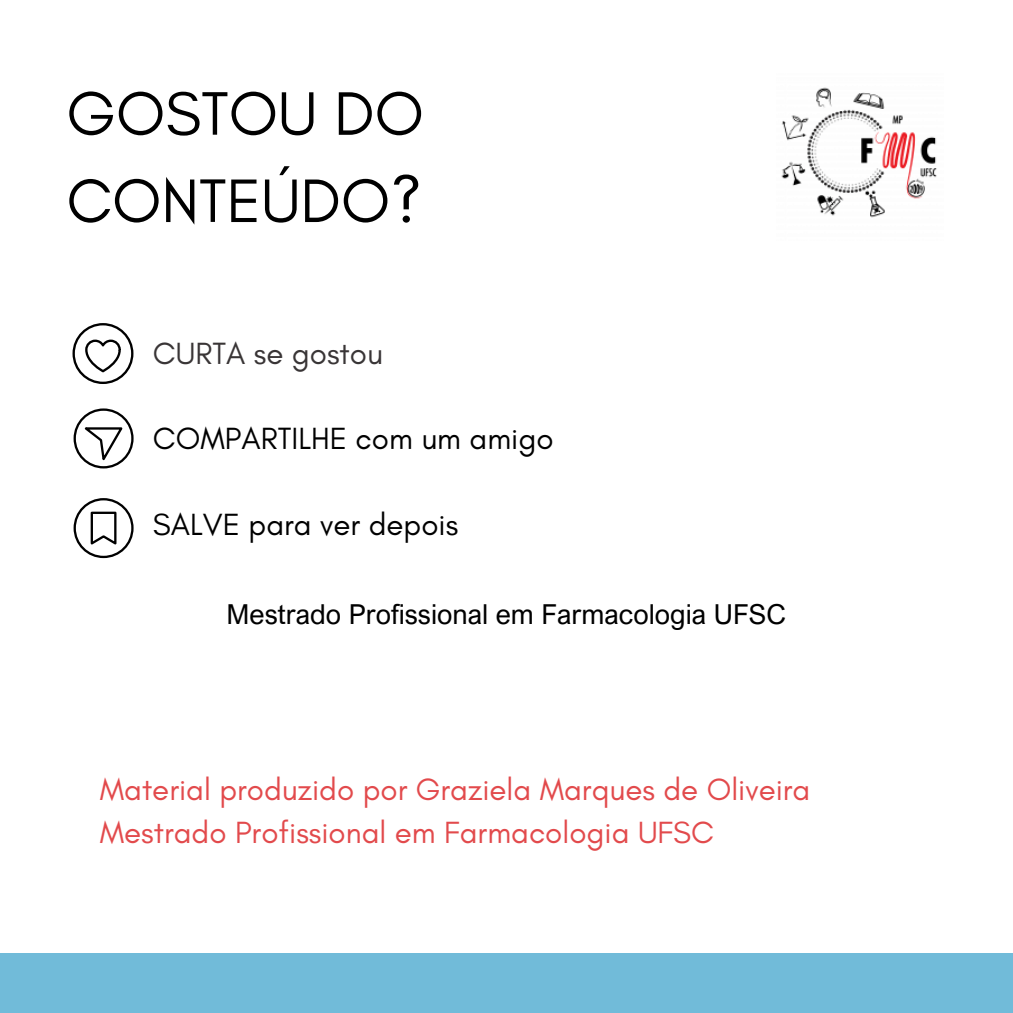
<style>
.page{position:relative;width:1013px;height:1013px;background:#fff}
.page>*{position:absolute;margin:0;border:0;box-sizing:border-box;transform-origin:0 0}
.t1{font:62.5px/87.2px "Glacial Indifference";color:#000}
.t2{font:31.25px/43.1px "Glacial Indifference";color:#e24a4c}
.t3{font:31.25px "Glacial Indifference";color:#000}
.t4{font:31.25px "Glacial Indifference";color:#393536}
.t5{font:27.5px "Arial Nova";color:#000}
</style>
<div class="page">
<svg style="left:83px;top:427px;width:42px;height:39px"></svg>
<div style="left:74px;top:408px;width:60px;height:60px;border:2px solid #000;border-radius:50%"></div>
<svg style="left:85px;top:339px;width:36px;height:34px"></svg>
<div style="left:72px;top:323px;width:61px;height:61px;border:2px solid #000;border-radius:50%"></div>
<svg style="left:90px;top:511px;width:27px;height:34px"></svg>
<div style="left:74px;top:498px;width:60px;height:60px;border:2px solid #000;border-radius:50%"></div>
<img style="left:781px;top:87px;width:156px;height:131px">
<div style="left:0;top:953px;width:1012px;height:59px;background:#71bbd9"></div>
<p class="t1" style="left:66px;top:69px;width:359px">GOSTOU DO<br>CONTEÚDO?</p>
<p class="t4" style="left:153px;top:334px;width:231px">CURTA se gostou</p>
<p class="t3" style="left:153px;top:419px;width:402px">COMPARTILHE com um amigo</p>
<p class="t3" style="left:153px;top:505px;width:307px">SALVE para ver depois</p>
<h2 class="t5" style="left:227px;top:596px;width:561px">Mestrado Profissional em Farmacologia UFSC</h2>
<h2 class="t2" style="left:100px;top:767px;width:712px">Material produzido por Graziela Marques de Oliveira<br>Mestrado Profissional em Farmacologia UFSC</h2>
</div>
